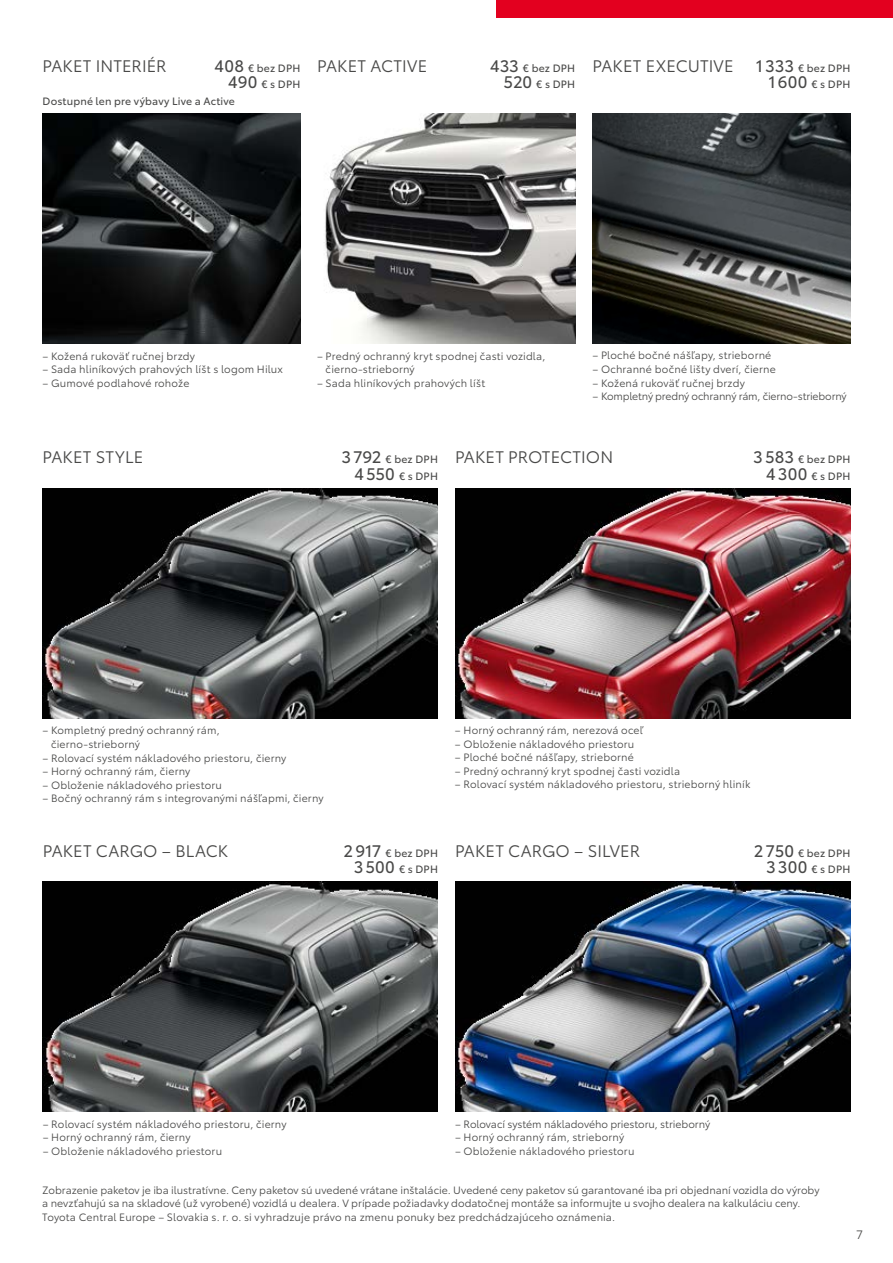
<style>
.page{position:relative;width:893px;height:1263px;background:#fff}
.page>*{position:absolute;margin:0;border:0;box-sizing:border-box;transform-origin:0 0}
.t1{font:16.5px "Toyota Type";letter-spacing:.01em;color:#494948}
.t2{font:12px "Toyota Type";color:#494948}
.t3{font:10.5px/13.5px "Toyota Type";letter-spacing:.01em;color:#494948}
.t4{font:10.5px/16.5px "Toyota Type";letter-spacing:.02em;color:#494948;text-align:right}
.t5{font:10.5px "Toyota Type";letter-spacing:-.015em;color:#494948}
.s1{font-size:16.5px}
</style>
<div class="page">
<img style="left:455px;top:882px;width:395px;height:229px">
<img style="left:43px;top:882px;width:395px;height:229px">
<img style="left:592px;top:113px;width:258px;height:230px">
<img style="left:455px;top:488px;width:395px;height:230px">
<img style="left:43px;top:113px;width:257px;height:230px">
<img style="left:324px;top:113px;width:251px;height:230px">
<img style="left:43px;top:488px;width:395px;height:230px">
<div style="left:497px;top:0;width:396px;height:17px;background:#e3001f"></div>
<h1 class="t1" style="left:43px;top:54px;width:126px">PAKET INTERIÉR</h1>
<p class="t4" style="left:215px;top:59px;width:87px"><span class="s1">408</span> € bez DPH</p>
<p class="t4" style="left:228px;top:76px;width:74px"><span class="s1">490</span> € s DPH</p>
<p class="t4" style="left:43px;top:92px;width:194px">Dostupné len pre výbavy Live a Active</p>
<h1 class="t1" style="left:317px;top:54px;width:112px">PAKET ACTIVE</h1>
<p class="t4" style="left:490px;top:59px;width:87px"><span class="s1">433</span> € bez DPH<br><span class="s1">520</span> € s DPH</p>
<h1 class="t1" style="left:592px;top:54px;width:143px">PAKET EXECUTIVE</h1>
<p class="t4" style="left:756px;top:59px;width:96px"><span class="s1">1333</span> € bez DPH<br><span class="s1">1600</span> € s DPH</p>
<p class="t3" style="left:43px;top:348px;width:154px">– Kožená rukoväť ručnej brzdy</p>
<p class="t3" style="left:43px;top:362px;width:242px">– Sada hliníkových prahových líšt s logom Hilux</p>
<p class="t3" style="left:43px;top:375px;width:149px">– Gumové podlahové rohože</p>
<p class="t3" style="left:326px;top:348px;width:221px;text-indent:-9px">– Predný ochranný kryt spodnej časti vozidla, čierno-strieborný</p>
<p class="t3" style="left:317px;top:375px;width:170px">– Sada hliníkových prahových líšt</p>
<p class="t3" style="left:592px;top:348px;width:180px">– Ploché bočné nášľapy, strieborné</p>
<p class="t3" style="left:592px;top:362px;width:185px">– Ochranné bočné lišty dverí, čierne</p>
<p class="t3" style="left:592px;top:375px;width:154px">– Kožená rukoväť ručnej brzdy</p>
<p class="t5" style="left:592px;top:388px;width:256px">– Kompletný predný ochranný rám, čierno-strieborný</p>
<h1 class="t1" style="left:43px;top:445px;width:102px">PAKET STYLE</h1>
<p class="t4" style="left:341px;top:450px;width:98px"><span class="s1">3792</span> € bez DPH<br><span class="s1">4550</span> € s DPH</p>
<h1 class="t1" style="left:455px;top:445px;width:160px">PAKET PROTECTION</h1>
<p class="t4" style="left:753px;top:450px;width:99px"><span class="s1">3583</span> € bez DPH<br><span class="s1">4300</span> € s DPH</p>
<p class="t3" style="left:51px;top:723px;width:170px;text-indent:-9px">– Kompletný predný ochranný rám, čierno-strieborný</p>
<p class="t3" style="left:43px;top:750px;width:245px">– Rolovací systém nákladového priestoru, čierny</p>
<p class="t3" style="left:43px;top:764px;width:149px">– Horný ochranný rám, čierny</p>
<p class="t3" style="left:43px;top:777px;width:181px">– Obloženie nákladového priestoru</p>
<p class="t3" style="left:43px;top:791px;width:283px">– Bočný ochranný rám s integrovanými nášľapmi, čierny</p>
<h1 class="t1" style="left:43px;top:839px;width:187px">PAKET CARGO – BLACK</h1>
<p class="t4" style="left:344px;top:844px;width:96px"><span class="s1">2917</span> € bez DPH<br><span class="s1">3500</span> € s DPH</p>
<p class="t3" style="left:455px;top:723px;width:190px">– Horný ochranný rám, nerezová oceľ</p>
<p class="t3" style="left:455px;top:737px;width:181px">– Obloženie nákladového priestoru</p>
<p class="t3" style="left:455px;top:750px;width:180px">– Ploché bočné nášľapy, strieborné</p>
<p class="t3" style="left:455px;top:764px;width:227px">– Predný ochranný kryt spodnej časti vozidla</p>
<p class="t3" style="left:455px;top:777px;width:297px">– Rolovací systém nákladového priestoru, strieborný hliník</p>
<h1 class="t1" style="left:455px;top:839px;width:187px">PAKET CARGO – SILVER</h1>
<p class="t4" style="left:754px;top:844px;width:98px"><span class="s1">2750</span> € bez DPH<br><span class="s1">3300</span> € s DPH</p>
<p class="t3" style="left:43px;top:1117px;width:245px">– Rolovací systém nákladového priestoru, čierny</p>
<p class="t3" style="left:43px;top:1130px;width:149px">– Horný ochranný rám, čierny</p>
<p class="t3" style="left:43px;top:1144px;width:181px">– Obloženie nákladového priestoru</p>
<p class="t3" style="left:455px;top:1117px;width:257px">– Rolovací systém nákladového priestoru, strieborný</p>
<p class="t3" style="left:455px;top:1130px;width:171px">– Horný ochranný rám, strieborný</p>
<p class="t3" style="left:455px;top:1144px;width:181px">– Obloženie nákladového priestoru</p>
<p class="t3" style="left:42px;top:1182px;width:779px">Zobrazenie paketov je iba ilustratívne. Ceny paketov sú uvedené vrátane inštalácie. Uvedené ceny paketov sú garantované iba pri objednaní vozidla do výroby a nevzťahujú sa na skladové (už vyrobené) vozidlá u dealera. V prípade požiadavky dodatočnej montáže sa informujte u svojho dealera na kalkuláciu ceny.<br>Toyota Central Europe – Slovakia s. r. o. si vyhradzuje právo na zmenu ponuky bez predchádzajúceho oznámenia.</p>
<p class="t2" style="left:856px;top:1226px;width:8px">7</p>
</div>
